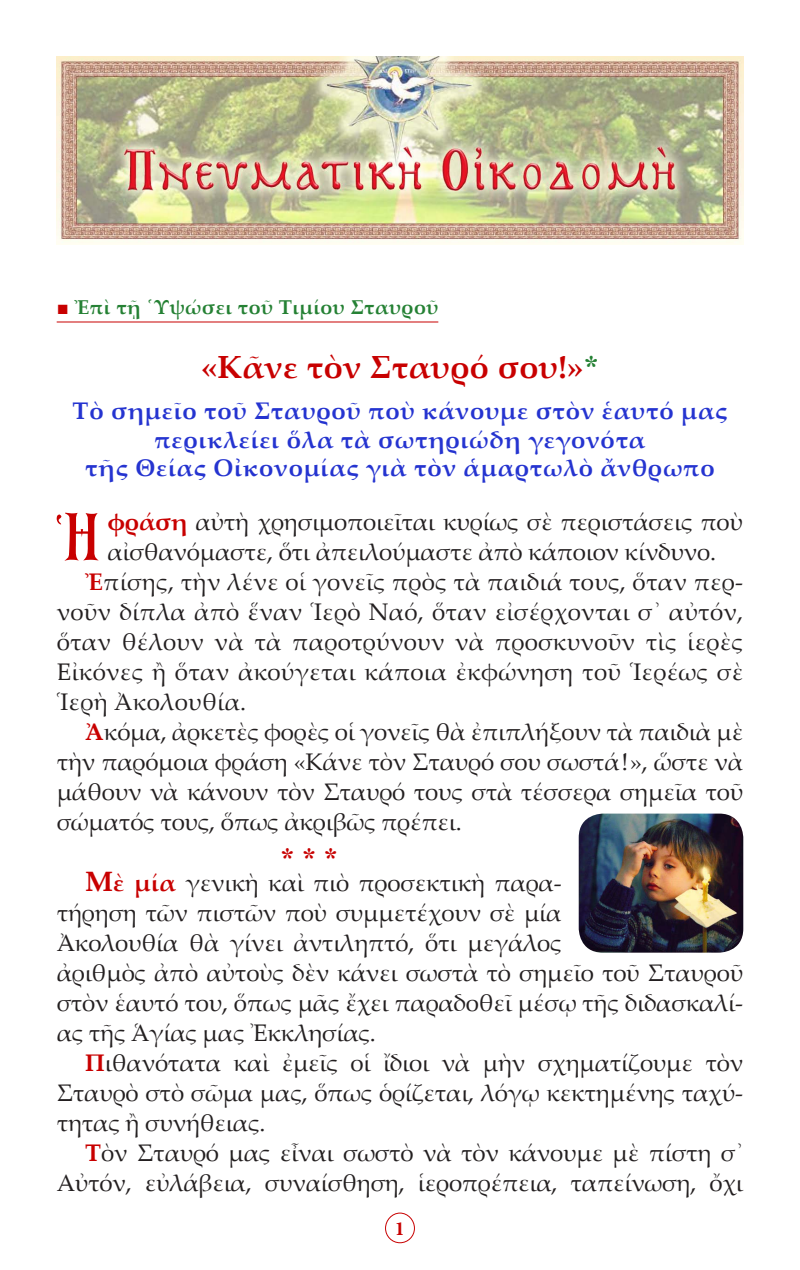
<style>
.page{position:relative;width:800px;height:1270px;background:#fff}
.page>*{position:absolute;margin:0;border:0;box-sizing:border-box;transform-origin:0 0}
.t1{font:50px "BYZIMAK";color:#c80000}
.t2{font:700 32px "Palatino Linotype";letter-spacing:.01em;color:#c80000}
.Asteriskoi{font:28px "CTOS New Times Bold Test 1";color:#c80000}
.t3{font:24px/30px "Palatino Linotype";letter-spacing:-.01em;color:#231f20;text-align:justify}
.t4{font:700 24px "Palatino Linotype";letter-spacing:.03em;color:#2534d0}
.t5{font:700 20px "Palatino Linotype";letter-spacing:.02em;color:#258134}
.t6{font:700 20px "Minion Pro";color:#c80000}
.s1{font-family:"CTOS New Times Roman Test 1";font-weight:400;color:#c80000}
.s2{font-family:"CTOS New Times Bold Test 1";font-weight:400;font-size:30px;color:#258134}
.s3{font-size:66.6px}
.s4{font-weight:700;color:#c80000}
.s5{font-weight:700;font-size:28px;color:#c80000}
</style>
<div class="page">
<div style="left:385px;top:1213px;width:30px;height:30px;border:1px solid #c80000;border-radius:50%"></div>
<hr style="left:57px;top:322px;width:381px;height:1px;background:#c80000">
<img style="left:57px;top:57px;width:686px;height:187px">
<img style="left:579px;top:814px;width:164px;height:139px">
<p class="t5" style="left:57px;top:293px;width:383px"><span class="s1">■</span> Ἐπὶ τῇ ῾Υψώσει τοῦ Τιμίου Σταυροῦ</p>
<p class="t2" style="left:201px;top:345px;width:399px">«Κᾶνε τὸν Σταυρό σου!»<span class="s2">*</span></p>
<p class="t4" style="left:73px;top:394px;width:656px">Τὸ σημεῖο τοῦ Σταυροῦ ποὺ κάνουμε στὸν ἑαυτό μας</p>
<p class="t4" style="left:155px;top:422px;width:492px">περικλείει ὅλα τὰ σωτηριώδη γεγονότα</p>
<p class="t4" style="left:85px;top:451px;width:631px">τῆς Θείας Οἰκονομίας γιὰ τὸν ἁμαρτωλὸ ἄνθρωπο</p>
<p class="t1" style="left:51px;top:503px;width:50px">῾<span class="s3">Η</span></p>
<p class="t3" style="left:107px;top:506px;width:637px"><span class="s4">φράση</span> αὐτὴ χρησιμοποιεῖται κυρίως σὲ περιστάσεις ποὺ αἰσθανόμαστε, ὅτι ἀπειλούμαστε ἀπὸ κάποιον κίνδυνο.</p>
<p class="t3" style="left:57px;top:566px;width:688px;text-indent:28px"><span class="s4">Ἐ</span>πίσης, τὴν λένε οἱ γονεῖς πρὸς τὰ παιδιά τους, ὅταν περ&shy;νοῦν δίπλα ἀπὸ ἕναν Ἱερὸ Ναό, ὅταν εἰσέρχονται σ᾿ αὐτόν, ὅταν θέλουν νὰ τὰ παροτρύνουν νὰ προσκυνοῦν τὶς ἱερὲς Εἰκόνες ἢ ὅταν ἀκούγεται κάποια ἐκφώνηση τοῦ Ἱερέως σὲ Ἱερὴ Ἀκολουθία.</p>
<p class="t3" style="left:57px;top:716px;width:688px;text-indent:28px"><span class="s4">Ἀ</span>κόμα, ἀρκετὲς φορὲς οἱ γονεῖς θὰ ἐπιπλήξουν τὰ παιδιὰ μὲ τὴν παρόμοια φράση «Κάνε τὸν Σταυρό σου σωστά!», ὥστε νὰ μάθουν νὰ κάνουν τὸν Σταυρό τους στὰ τέσσερα σημεῖα τοῦ σώματός τους, ὅπως ἀκριβῶς πρέπει.</p>
<p class="Asteriskoi" style="left:281px;top:842px;width:59px">* * *</p>
<p class="t3" style="left:57px;top:866px;width:688px;text-align:left;text-indent:28px"><span class="s5">Μ</span><span class="s4">ὲ μία</span> γενικὴ καὶ πιὸ προσεκτικὴ παρα-<br>τήρηση τῶν πιστῶν ποὺ συμμετέχουν σὲ μία<br>Ἀκολουθία θὰ γίνει ἀντιληπτό, ὅτι μεγάλος<br>ἀριθμὸς ἀπὸ αὐτοὺς δὲν κάνει σωστὰ τὸ σημεῖο τοῦ Σταυροῦ στὸν ἑαυτό του, ὅπως μᾶς ἔχει παραδοθεῖ μέσῳ τῆς διδασκαλί&shy;ας τῆς Ἁγίας μας Ἐκκλησίας.</p>
<p class="t3" style="left:57px;top:1046px;width:688px;text-indent:28px"><span class="s4">Π</span>ιθανότατα καὶ ἐμεῖς οἱ ἴδιοι νὰ μὴν σχηματίζουμε τὸν Σταυρὸ στὸ σῶμα μας, ὅπως ὁρίζεται, λόγῳ κεκτημένης ταχύ&shy;τητας ἢ συνήθειας.</p>
<p class="t3" style="left:57px;top:1136px;width:688px;text-align:right"><span class="s4">Τ</span>ὸν Σταυρό μας εἶναι σωστὸ νὰ τὸν κάνουμε μὲ πίστη σ᾿<br>Αὐτόν, εὐλάβεια, συναίσθηση, ἱεροπρέπεια, ταπείνωση, ὄχι</p>
<p class="t6" style="left:395px;top:1214px;width:11px">1</p>
</div>
